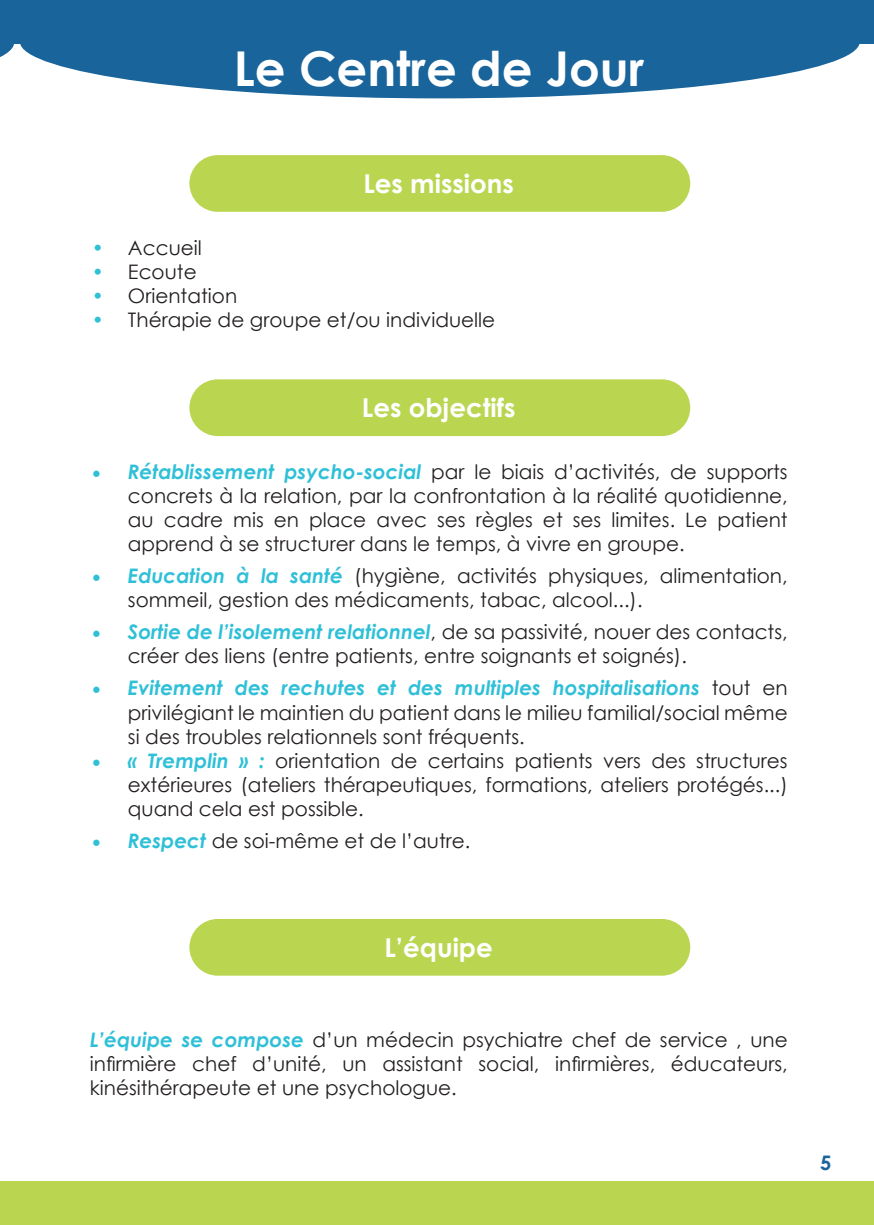
<style>
.page{position:relative;width:874px;height:1225px;background:#fff}
.page>*{position:absolute;margin:0;border:0;box-sizing:border-box;transform-origin:0 0}
.t1{font:700 48px "Century Gothic";color:#fff}
.t2{font:700 26px "Century Gothic";color:#fff}
.t3{font:20px/24px "Century Gothic";color:#231f20;text-align:justify}
.t4{font:700 20px "Century Gothic";color:#18649b}
.s1{color:#2fc0d8}
.s2{font-family:"Minion Pro";font-size:24px;color:#2fc0d8}
.s3{font-weight:700;font-style:italic;color:#2fc0d8}
</style>
<div class="page">
<div style="left:189px;top:155px;width:501px;height:57px;background:#bad651;border-radius:28px"></div>
<div style="left:189px;top:379px;width:501px;height:57px;background:#bad651;border-radius:28px"></div>
<div style="left:189px;top:919px;width:501px;height:56px;background:#bad651;border-radius:28px"></div>
<svg style="left:20px;top:43px;width:839px;height:55px;fill:#18649b"></svg>
<div style="left:0;top:0;width:873px;height:43px;background:#18649b"></div>
<div style="left:0;top:1181px;width:873px;height:44px;background:#bad651"></div>
<svg style="left:0;top:43px;width:14px;height:14px"></svg>
<h1 class="t1" style="left:234px;top:32px;width:411px">Le Centre de Jour</h1>
<p class="t2" style="left:363px;top:164px;width:152px">Les missions</p>
<p class="t3" style="left:92px;top:236px;width:111px"><span class="s1">•</span> Accueil</p>
<p class="t3" style="left:92px;top:260px;width:106px"><span class="s1">•</span> Ecoute</p>
<p class="t3" style="left:92px;top:284px;width:147px"><span class="s1">•</span> Orientation</p>
<p class="t3" style="left:92px;top:308px;width:404px"><span class="s1">•</span> Thérapie de groupe et/ou individuelle</p>
<p class="t2" style="left:362px;top:388px;width:155px">Les objectifs</p>
<p class="t3" style="left:128px;top:460px;width:661px;text-indent:-36px"><span class="s2">•</span> <span class="s3">Rétablissement psycho-social</span> par le biais d’activités, de supports concrets à la relation, par la confrontation à la réalité quotidienne, au cadre mis en place avec ses règles et ses limites. Le patient apprend à se structurer dans le temps, à vivre en groupe.</p>
<p class="t3" style="left:128px;top:564px;width:661px;text-indent:-36px"><span class="s2">•</span> <span class="s3">Education à la santé</span> (hygiène, activités physiques, alimentation, sommeil, gestion des médicaments, tabac, alcool...).</p>
<p class="t3" style="left:128px;top:620px;width:661px;text-indent:-36px"><span class="s2">•</span> <span class="s3">Sortie de l’isolement relationnel</span>, de sa passivité, nouer des contacts, créer des liens (entre patients, entre soignants et soignés).</p>
<p class="t3" style="left:128px;top:676px;width:661px;text-indent:-36px"><span class="s2">•</span> <span class="s3">Evitement des rechutes et des multiples hospitalisations</span> tout en privilégiant le maintien du patient dans le milieu familial/social même si des troubles relationnels sont fréquents.</p>
<p class="t3" style="left:128px;top:748px;width:661px;text-indent:-36px"><span class="s2">•</span> <span class="s3">« Tremplin » :</span> orientation de certains patients vers des structures extérieures (ateliers thérapeutiques, formations, ateliers protégés...) quand cela est possible.</p>
<p class="t3" style="left:92px;top:828px;width:380px"><span class="s2">•</span> <span class="s3">Respect</span> de soi-même et de l’autre.</p>
<p class="t2" style="left:384px;top:928px;width:110px">L’équipe</p>
<p class="t3" style="left:90px;top:1027px;width:699px"><span class="s3">L’équipe se compose</span> d’un médecin psychiatre chef de service , une infirmière chef d’unité, un assistant social, infirmières, éducateurs, kinésithérapeute et une psychologue.</p>
<p class="t4" style="left:819px;top:1147px;width:13px">5</p>
</div>
